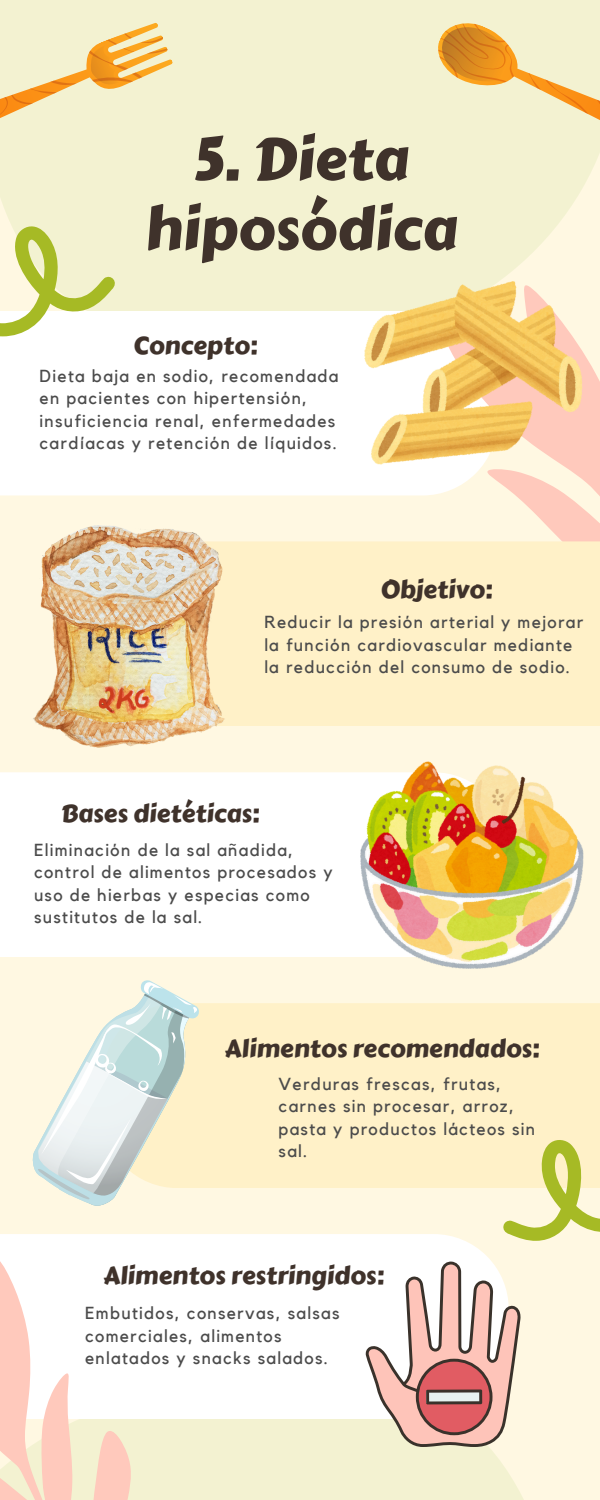
<style>
.page{position:relative;width:600px;height:1500px;background:#fff8e2}
.page>*{position:absolute;margin:0;border:0;box-sizing:border-box;transform-origin:0 0}
.t1{font:58.2px/69.7px "Carter One";color:#3f322b;text-align:center}
.t2{font:24.7px "Carter One";color:#3f322b}
.t3{font:17.4px/22.5px "Kollektif";letter-spacing:.075em;color:#4b4b4b}
</style>
<div class="page">
<div style="left:0;top:0;width:600px;height:311px;background:#f3f2d1"></div>
<div style="left:0;top:311px;width:336px;height:184px;background:#fff"></div>
<div style="left:189px;top:1419px;width:335px;height:81px;background:#f3f2d1"></div>
<svg style="left:336px;top:195px;width:264px;height:346px"></svg>
<div style="left:225px;top:541px;width:375px;height:185px;background:#fff1c8"></div>
<div style="left:0;top:772px;width:361px;height:185px;background:#fff"></div>
<div style="left:189px;top:1234px;width:176px;height:185px;background:#fff"></div>
<div style="left:199px;top:1003px;width:401px;height:185px;background:#fff1c8"></div>
<svg style="left:0;top:1234px;width:189px;height:266px;background:#fcf1e8"></svg>
<svg style="left:428px;top:12px;width:172px;height:152px;background:#f0deae"></svg>
<svg style="left:0;top:20px;width:174px;height:362px;background:#f1ebc5"></svg>
<svg style="left:365px;top:1048px;width:235px;height:399px"></svg>
<img style="left:365px;top:281px;width:218px;height:183px">
<img style="left:33px;top:526px;width:192px;height:221px">
<img style="left:361px;top:761px;width:222px;height:207px">
<svg style="left:33px;top:980px;width:166px;height:226px"></svg>
<p class="t1" style="left:145px;top:125px;width:314px">5. Dieta hiposódica</p>
<p class="t2" style="left:133px;top:326px;width:126px">Concepto:</p>
<h1 class="t3" style="left:40px;top:365px;width:301px">Dieta baja en sodio, recomendada en pacientes con hipertensión, insuficiencia renal, enfermedades cardíacas y retención de líquidos.</h1>
<p class="t2" style="left:380px;top:570px;width:114px">Objetivo:</p>
<p class="t3" style="left:264px;top:612px;width:321px">Reducir la presión arterial y mejorar la función cardiovascular mediante la reducción del consumo de sodio.</p>
<p class="t2" style="left:61px;top:795px;width:200px">Bases dietéticas:</p>
<p class="t3" style="left:34px;top:839px;width:300px">Eliminación de la sal añadida, control de alimentos procesados y uso de hierbas y especias como sustitutos de la sal.</p>
<h2 class="t2" style="left:225px;top:1030px;width:316px">Alimentos recomendados:</h2>
<h2 class="t3" style="left:279px;top:1073px;width:258px">Verduras frescas, frutas, carnes sin procesar, arroz, pasta y productos lácteos sin sal.</h2>
<p class="t2" style="left:103px;top:1256px;width:283px">Alimentos restringidos:</p>
<p class="t3" style="left:85px;top:1302px;width:256px">Embutidos, conservas, salsas comerciales, alimentos enlatados y snacks salados.</p>
</div>
